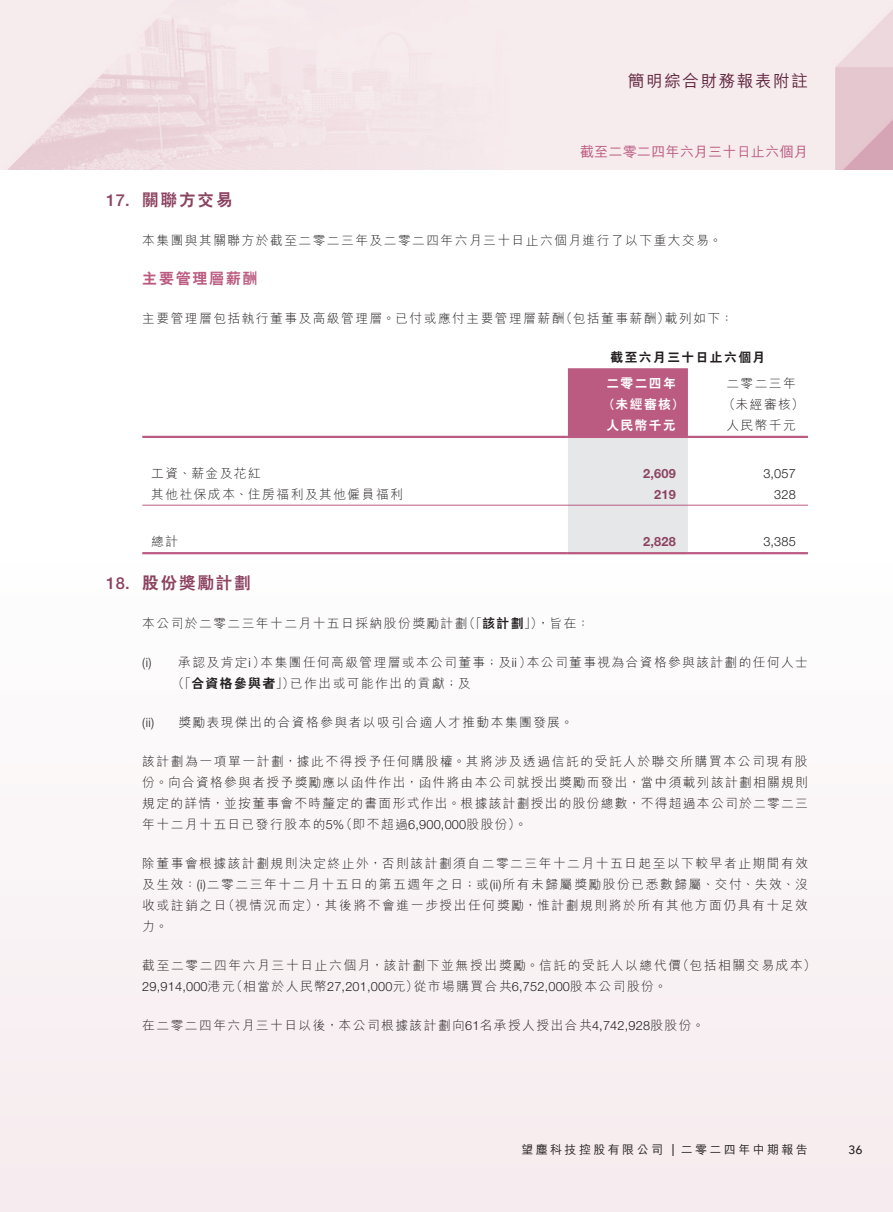
<style>
.page{position:relative;width:893px;height:1212px;background:#fff}
.page>*{position:absolute;margin:0;border:0;box-sizing:border-box;transform-origin:0 0}
._03_H1{font:800 16.5px "C Hei 2 HK";letter-spacing:.115em;color:#8c4361}
.t1{font:500 16.5px "M Hei HK";letter-spacing:.1em;color:#60263f}
._03_H1-2{font:500 16.5px "Helvetica Neue LT Std";color:#8c4361}
._04___H2{font:800 15px "C Hei 2 HK";letter-spacing:.115em;color:#bb5b81}
.t2{font:500 14.25px "M Hei HK";color:#bb5b81}
._01_Body_Text{font:300 12.75px/21px "M Hei HK";letter-spacing:.115em;color:#231f20}
._01_Body_Text-2{font:300 12.75px "Helvetica Neue LT Std";letter-spacing:.015em;color:#231f20}
._15_Table_Stub{font:300 12.75px "M Hei HK";letter-spacing:.115em;color:#231f20}
._01_Body_Text-3{font:800 12.75px "C Hei 2 HK";letter-spacing:.115em;color:#231f20}
._01_Body_Text-4{font:800 12.75px "C Hei 2 HK";letter-spacing:.115em;color:#fff}
._01_Body_Text-5{font:700 12.75px "Helvetica Neue LT Std";letter-spacing:.015em;color:#8c4361}
.t3{font:500 12px "M Hei HK";letter-spacing:.2em;color:#231f20}
.t4{font:500 12px "Avenir Next";color:#231f20}
.s1{font-family:"C Hei 2 HK";font-weight:800}
.s2{font-family:"Helvetica Neue LT Std"}
.s3{font-family:"M Hei HK";font-weight:300}
.s4{font-family:"M Hei HK"}
</style>
<div class="page">
<div style="left:0;top:468px;width:893px;height:744px;background:#faf5f6"></div>
<img style="left:0;top:0;width:893px;height:169px">
<svg style="left:142px;top:369px;width:666px;height:136px"></svg>
<svg style="left:568px;top:368px;width:120px;height:184px;background:#d5b2c1"></svg>
<hr style="left:142px;top:436px;width:426px;height:2px;background:#bb5b81">
<hr style="left:568px;top:436px;width:120px;height:2px;background:#bb5b81">
<hr style="left:688px;top:436px;width:120px;height:2px;background:#bb5b81">
<hr style="left:142px;top:505px;width:426px;height:1px;background:#bb5b81">
<hr style="left:568px;top:505px;width:120px;height:1px;background:#bb5b81">
<hr style="left:688px;top:505px;width:120px;height:1px;background:#bb5b81">
<hr style="left:142px;top:552px;width:426px;height:2px;background:#bb5b81">
<hr style="left:568px;top:552px;width:120px;height:2px;background:#bb5b81">
<hr style="left:688px;top:552px;width:120px;height:2px;background:#bb5b81">
<p class="t1" style="left:628px;top:69px;width:181px">簡明綜合財務報表附註</p>
<p class="_03_H1-2" style="left:106px;top:190px;width:25px">17.</p>
<p class="_03_H1" style="left:142px;top:189px;width:92px">關聯方交易</p>
<p class="t2" style="left:580px;top:142px;width:230px">截至二零二四年六月三十日止六個月</p>
<p class="_01_Body_Text" style="left:142px;top:229px;width:581px">本集團與其關聯方於截至二零二三年及二零二四年六月三十日止六個月進行了以下重大交易。</p>
<p class="_04___H2" style="left:142px;top:268px;width:117px">主要管理層薪酬</p>
<p class="_01_Body_Text" style="left:665px;top:307px;width:70px">載列如下：</p>
<p class="_01_Body_Text" style="left:142px;top:307px;width:424px">主要管理層包括執行董事及高級管理層。已付或應付主要管理層薪酬</p>
<p class="_01_Body_Text" style="left:560px;top:307px;width:111px">（包括董事薪酬）</p>
<p class="_01_Body_Text-3" style="left:610px;top:349px;width:156px">截至六月三十日止六個月</p>
<p class="_01_Body_Text" style="left:726px;top:372px;width:71px">二零二三年</p>
<p class="_01_Body_Text-4" style="left:606px;top:374px;width:71px">二零二四年</p>
<p class="_01_Body_Text-4" style="left:603px;top:395px;width:83px">（未經審核）</p>
<p class="_01_Body_Text-4" style="left:606px;top:416px;width:71px">人民幣千元</p>
<p class="_01_Body_Text" style="left:723px;top:393px;width:83px">（未經審核(</p>
<p class="_01_Body_Text" style="left:726px;top:414px;width:71px">人民幣千元</p>
<p class="_03_H1-2" style="left:106px;top:573px;width:25px">18.</p>
<p class="_15_Table_Stub" style="left:151px;top:465px;width:111px">工資、薪金及花紅</p>
<p class="_15_Table_Stub" style="left:151px;top:486px;width:253px">其他社保成本、住房福利及其他僱員福利</p>
<p class="_15_Table_Stub" style="left:151px;top:532px;width:28px">總計</p>
<p class="_03_H1" style="left:142px;top:572px;width:110px">股份獎勵計劃</p>
<p class="_01_Body_Text" style="left:463px;top:612px;width:82px">（「<span class="s1">該計劃</span>」）</p>
<p class="_01_Body_Text" style="left:142px;top:612px;width:327px">本公司於二零二三年十二月十五日採納股份獎勵計劃</p>
<p class="_01_Body_Text" style="left:537px;top:612px;width:54px">，旨在：</p>
<p class="_01_Body_Text-5" style="left:643px;top:466px;width:34px">2,609</p>
<p class="_01_Body_Text-5" style="left:654px;top:487px;width:23px">219</p>
<p class="_01_Body_Text-5" style="left:643px;top:533px;width:34px">2,828</p>
<p class="_01_Body_Text-2" style="left:763px;top:466px;width:34px">3,057</p>
<p class="_01_Body_Text-2" style="left:774px;top:487px;width:23px">328</p>
<p class="_01_Body_Text-2" style="left:763px;top:534px;width:34px">3,385</p>
<p class="_01_Body_Text-2" style="left:142px;top:655px;width:11px">) i(</p>
<p class="_01_Body_Text" style="left:261px;top:651px;width:272px">本集團任何高級管理層或本公司董事；及<span class="s2">ii</span>）</p>
<p class="_01_Body_Text" style="left:527px;top:651px;width:283px">本公司董事視為合資格參與該計劃的任何人士</p>
<p class="_01_Body_Text" style="left:178px;top:651px;width:88px">承認及肯定<span class="s2">i</span>）</p>
<p class="_01_Body_Text-3" style="left:172px;top:675px;width:124px"><span class="s3">（「</span>合資格參與者<span class="s3">」）</span></p>
<p class="_01_Body_Text" style="left:178px;top:711px;width:396px">獎勵表現傑出的合資格參與者以吸引合適人才推動本集團發展。</p>
<p class="_01_Body_Text" style="left:290px;top:672px;width:182px">已作出或可能作出的貢獻；及</p>
<p class="_01_Body_Text-2" style="left:142px;top:715px;width:13px">i i( )</p>
<p class="_01_Body_Text" style="left:142px;top:750px;width:667px">該計劃為一項單一計劃，據此不得授予任何購股權。其將涉及透過信託的受託人於聯交所購買本公司現有股</p>
<p class="_01_Body_Text" style="left:142px;top:771px;width:667px">份。向合資格參與者授予獎勵應以函件作出，函件將由本公司就授出獎勵而發出，當中須載列該計劃相關規則</p>
<p class="_01_Body_Text" style="left:142px;top:792px;width:667px">規定的詳情，並按董事會不時釐定的書面形式作出。根據該計劃授出的股份總數，不得超過本公司於二零二三</p>
<p class="_01_Body_Text" style="left:340px;top:813px;width:189px">（即不超過<span class="s2">6,900,000</span>股股份。(</p>
<p class="_01_Body_Text" style="left:142px;top:813px;width:203px">年十二月十五日已發行股本的<span class="s2">5%</span></p>
<p class="_01_Body_Text" style="left:142px;top:852px;width:667px;text-align:right">除董事會根據該計劃規則決定終止外，否則該計劃須自二零二三年十二月十五日起至以下較早者止期間有效及生效： <span class="s2">)i(</span> 二零二三年十二月十五日的第五週年之日；或 <span class="s2">)i i(</span> 所有未歸屬獎勵股份已悉數歸屬、交付、失效、沒（視情況而定，）其後將不會進一步授出任何獎勵，惟計劃規則將於所有其他方面仍具有十足效</p>
<p class="_01_Body_Text" style="left:142px;top:894px;width:86px">收或註銷之日力。</p>
<p class="_01_Body_Text" style="left:676px;top:954px;width:141px">（包括相關交易成本(</p>
<p class="_01_Body_Text" style="left:414px;top:954px;width:269px;text-indent:-271px">截至二零二四年六月三十日止六個月，該計劃下並無授出獎勵。信託的受託人以總代價從市場購買合共<span class="s2">6,752,000</span>股本公司股份。</p>
<p class="_01_Body_Text-2" style="left:230px;top:979px;width:190px"><span class="s4">（相當於人民幣</span>27,201,000<span class="s4">元）</span></p>
<p class="_01_Body_Text-2" style="left:142px;top:979px;width:94px">29,914,000<span class="s4">港元</span></p>
<p class="_01_Body_Text" style="left:142px;top:1014px;width:564px">在二零二四年六月三十日以後，本公司根據該計劃向<span class="s2">61</span>名承授人授出合共<span class="s2">4,742,928</span>股股份。</p>
<p class="t3" style="left:521px;top:1141px;width:143px">望塵科技控股有限公司</p>
<p class="t4" style="left:672px;top:1138px;width:4px">|</p>
<p class="t3" style="left:681px;top:1141px;width:129px">二零二四年中期報告</p>
<p class="t4" style="left:848px;top:1139px;width:16px">36</p>
</div>
